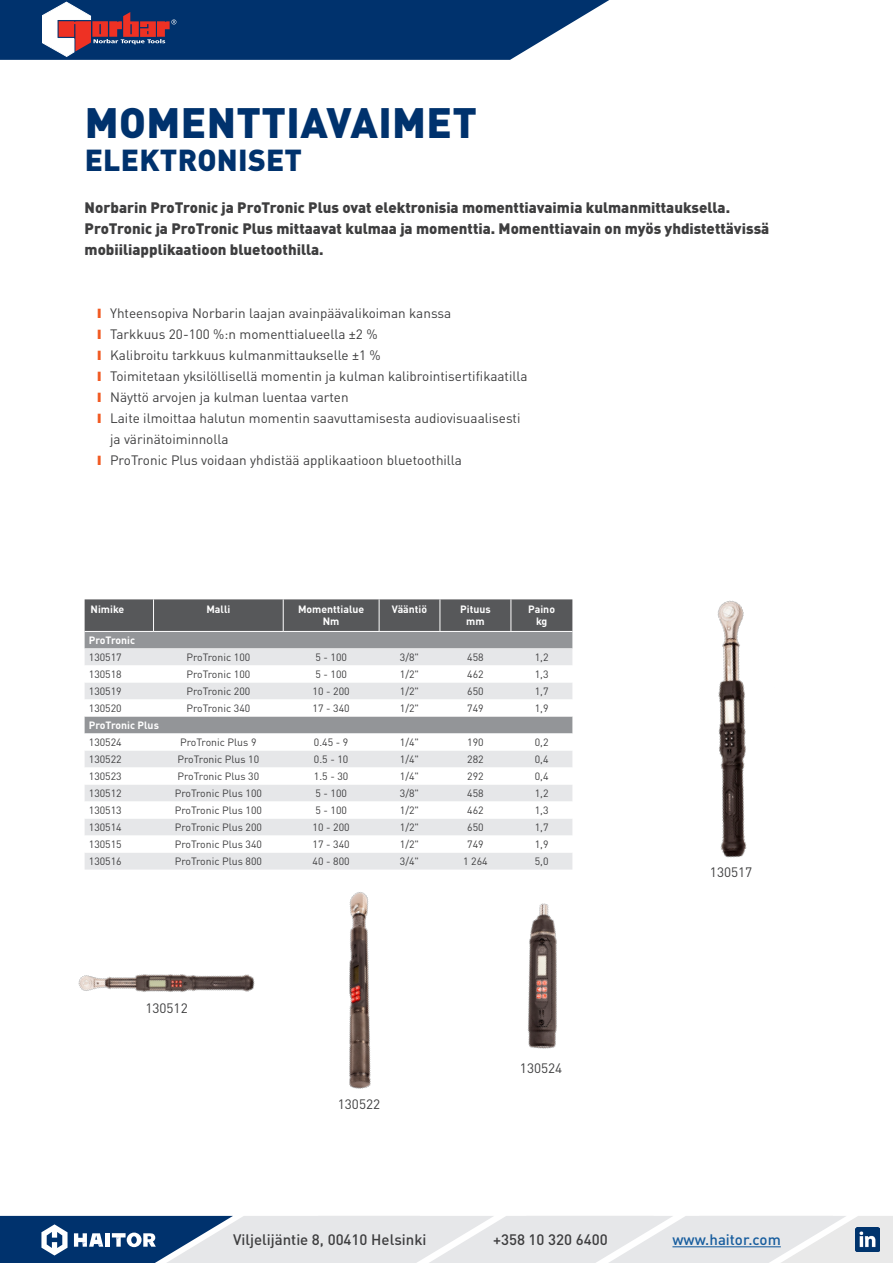
<style>
.page{position:relative;width:893px;height:1263px;background:#fff}
.page>*{position:absolute;margin:0;border:0;box-sizing:border-box;transform-origin:0 0}
.Big_headline_blue_1__line{font:900 42px "DINOT";letter-spacing:.01em;color:#00326d}
.Big_headline_blue_2__line{font:900 30px "DINOT";letter-spacing:.01em;color:#00326d}
.Ingress{font:900 15px/21px "DINOT";color:#3e3e3f}
.t1{font:500 15px "DINOT";color:#3e3e3f}
.t2{font:500 15px "DINOT";color:#175d9e}
.Body_text{font:13.5px/21px "DINOT";color:#3e3e3f}
.Table_body{font:10.5px "DINOT";color:#3e3e3f}
.Table_body_first_column{font:10.5px "DINOT";color:#3e3e3f}
.Table_headline{font:700 10.5px "DINOT";color:#fff}
.Table_headline_first_column{font:700 10.5px "DINOT";color:#fff}
</style>
<div class="page">
<svg style="left:85px;top:599px;width:487px;height:32px;background:#5a5b5c"></svg>
<div style="left:85px;top:632px;width:487px;height:16px;background:#939598"></div>
<div style="left:85px;top:648px;width:487px;height:221px;background:#e6e7e9"></div>
<svg style="left:85px;top:665px;width:487px;height:187px"></svg>
<hr style="left:153px;top:599px;width:1px;height:32px;background:#fff">
<hr style="left:283px;top:599px;width:1px;height:32px;background:#fff">
<hr style="left:379px;top:599px;width:1px;height:32px;background:#fff">
<hr style="left:440px;top:599px;width:1px;height:32px;background:#fff">
<hr style="left:511px;top:599px;width:1px;height:32px;background:#fff">
<img style="left:78px;top:974px;width:177px;height:18px">
<img style="left:717px;top:600px;width:30px;height:258px">
<img style="left:349px;top:892px;width:22px;height:197px">
<img style="left:527px;top:903px;width:30px;height:146px">
<svg style="left:0;top:0;width:609px;height:60px;background:#294a7b"></svg>
<svg style="left:0;top:1216px;width:893px;height:47px;background:#b9c4d1"></svg>
<p class="Big_headline_blue_1__line" style="left:85px;top:95px;width:394px">MOMENTTIAVAIMET</p>
<p class="Big_headline_blue_2__line" style="left:85px;top:140px;width:219px">ELEKTRONISET</p>
<p class="Ingress" style="left:85px;top:196px;width:686px">Norbarin ProTronic ja ProTronic Plus ovat elektronisia momenttiavaimia kulmanmittauksella.<br>ProTronic ja ProTronic Plus mittaavat kulmaa ja momenttia. Momenttiavain on myös yhdistettävissä mobiiliapplikaatioon bluetoothilla.</p>
<p class="Body_text" style="left:110px;top:302px;width:343px">Yhteensopiva Norbarin laajan avainpäävalikoiman kanssa</p>
<p class="Body_text" style="left:110px;top:323px;width:269px">Tarkkuus 20-100 %:n momenttialueella ±2 %</p>
<p class="Body_text" style="left:110px;top:344px;width:272px">Kalibroitu tarkkuus kulmanmittaukselle ±1 %</p>
<p class="Body_text" style="left:110px;top:365px;width:419px">Toimitetaan yksilöllisellä momentin ja kulman kalibrointisertifikaatilla</p>
<p class="Body_text" style="left:110px;top:386px;width:240px">Näyttö arvojen ja kulman luentaa varten</p>
<p class="Body_text" style="left:110px;top:407px;width:412px">Laite ilmoittaa halutun momentin saavuttamisesta audiovisuaalisesti ja värinätoiminnolla</p>
<p class="Body_text" style="left:110px;top:449px;width:353px">ProTronic Plus voidaan yhdistää applikaatioon bluetoothilla</p>
<p class="Table_headline_first_column" style="left:91px;top:603px;width:35px">Nimike</p>
<p class="Table_headline" style="left:206px;top:603px;width:25px">Malli</p>
<p class="Table_headline" style="left:298px;top:603px;width:68px">Momenttialue</p>
<p class="Table_headline" style="left:323px;top:615px;width:18px">Nm</p>
<p class="Table_headline" style="left:392px;top:603px;width:37px">Vääntiö</p>
<p class="Table_headline" style="left:460px;top:603px;width:32px">Pituus</p>
<p class="Table_headline" style="left:466px;top:615px;width:20px">mm</p>
<p class="Table_headline" style="left:528px;top:603px;width:28px">Paino</p>
<p class="Table_headline" style="left:536px;top:615px;width:13px">kg</p>
<p class="Table_headline" style="left:89px;top:633px;width:48px">ProTronic</p>
<p class="Table_body_first_column" style="left:89px;top:650px;width:34px">130517</p>
<p class="Table_body" style="left:186px;top:650px;width:65px">ProTronic 100</p>
<p class="Table_body" style="left:315px;top:650px;width:33px">5 - 100</p>
<p class="Table_body" style="left:400px;top:650px;width:21px">3/8"</p>
<p class="Table_body" style="left:467px;top:650px;width:18px">458</p>
<p class="Table_body" style="left:535px;top:650px;width:15px">1,2</p>
<p class="Table_body_first_column" style="left:89px;top:667px;width:34px">130518</p>
<p class="Table_body" style="left:186px;top:667px;width:65px">ProTronic 100</p>
<p class="Table_body" style="left:315px;top:667px;width:33px">5 - 100</p>
<p class="Table_body" style="left:400px;top:667px;width:21px">1/2"</p>
<p class="Table_body" style="left:467px;top:667px;width:18px">462</p>
<p class="Table_body" style="left:535px;top:667px;width:15px">1,3</p>
<p class="Table_body_first_column" style="left:89px;top:684px;width:34px">130519</p>
<p class="Table_body" style="left:186px;top:684px;width:65px">ProTronic 200</p>
<p class="Table_body" style="left:313px;top:684px;width:39px">10 - 200</p>
<p class="Table_body" style="left:400px;top:684px;width:21px">1/2"</p>
<p class="Table_body" style="left:467px;top:684px;width:18px">650</p>
<p class="Table_body" style="left:535px;top:684px;width:15px">1,7</p>
<p class="Table_body_first_column" style="left:89px;top:701px;width:34px">130520</p>
<p class="Table_body" style="left:186px;top:701px;width:65px">ProTronic 340</p>
<p class="Table_body" style="left:313px;top:701px;width:39px">17 - 340</p>
<p class="Table_body" style="left:400px;top:701px;width:21px">1/2"</p>
<p class="Table_body" style="left:467px;top:701px;width:18px">749</p>
<p class="Table_body" style="left:535px;top:701px;width:15px">1,9</p>
<p class="Table_headline" style="left:89px;top:718px;width:72px">ProTronic Plus</p>
<p class="Table_body_first_column" style="left:89px;top:735px;width:34px">130524</p>
<p class="Table_body" style="left:180px;top:735px;width:78px">ProTronic Plus 9</p>
<p class="Table_body" style="left:314px;top:735px;width:36px">0.45 - 9</p>
<p class="Table_body" style="left:400px;top:735px;width:21px">1/4"</p>
<p class="Table_body" style="left:467px;top:735px;width:18px">190</p>
<p class="Table_body" style="left:535px;top:735px;width:15px">0,2</p>
<p class="Table_body_first_column" style="left:89px;top:752px;width:34px">130522</p>
<p class="Table_body" style="left:177px;top:752px;width:83px">ProTronic Plus 10</p>
<p class="Table_body" style="left:314px;top:752px;width:36px">0.5 - 10</p>
<p class="Table_body" style="left:400px;top:752px;width:21px">1/4"</p>
<p class="Table_body" style="left:467px;top:752px;width:18px">282</p>
<p class="Table_body" style="left:535px;top:752px;width:15px">0,4</p>
<p class="Table_body_first_column" style="left:89px;top:769px;width:34px">130523</p>
<p class="Table_body" style="left:177px;top:769px;width:83px">ProTronic Plus 30</p>
<p class="Table_body" style="left:314px;top:769px;width:36px">1.5 - 30</p>
<p class="Table_body" style="left:400px;top:769px;width:21px">1/4"</p>
<p class="Table_body" style="left:467px;top:769px;width:18px">292</p>
<p class="Table_body" style="left:535px;top:769px;width:15px">0,4</p>
<p class="Table_body_first_column" style="left:89px;top:786px;width:34px">130512</p>
<p class="Table_body" style="left:175px;top:786px;width:89px">ProTronic Plus 100</p>
<p class="Table_body" style="left:315px;top:786px;width:33px">5 - 100</p>
<p class="Table_body" style="left:400px;top:786px;width:21px">3/8"</p>
<p class="Table_body" style="left:467px;top:786px;width:18px">458</p>
<p class="Table_body" style="left:535px;top:786px;width:15px">1,2</p>
<p class="Table_body_first_column" style="left:89px;top:803px;width:34px">130513</p>
<p class="Table_body" style="left:175px;top:803px;width:89px">ProTronic Plus 100</p>
<p class="Table_body" style="left:315px;top:803px;width:33px">5 - 100</p>
<p class="Table_body" style="left:400px;top:803px;width:21px">1/2"</p>
<p class="Table_body" style="left:467px;top:803px;width:18px">462</p>
<p class="Table_body" style="left:535px;top:803px;width:15px">1,3</p>
<p class="Table_body_first_column" style="left:89px;top:820px;width:34px">130514</p>
<p class="Table_body" style="left:175px;top:820px;width:89px">ProTronic Plus 200</p>
<p class="Table_body" style="left:313px;top:820px;width:39px">10 - 200</p>
<p class="Table_body" style="left:400px;top:820px;width:21px">1/2"</p>
<p class="Table_body" style="left:467px;top:820px;width:18px">650</p>
<p class="Table_body" style="left:535px;top:820px;width:15px">1,7</p>
<p class="Table_body_first_column" style="left:89px;top:837px;width:34px">130515</p>
<p class="Table_body" style="left:175px;top:837px;width:89px">ProTronic Plus 340</p>
<p class="Table_body" style="left:313px;top:837px;width:39px">17 - 340</p>
<p class="Table_body" style="left:400px;top:837px;width:21px">1/2"</p>
<p class="Table_body" style="left:467px;top:837px;width:18px">749</p>
<p class="Table_body" style="left:535px;top:837px;width:15px">1,9</p>
<p class="Table_body_first_column" style="left:89px;top:854px;width:34px">130516</p>
<p class="Table_body" style="left:175px;top:854px;width:89px">ProTronic Plus 800</p>
<p class="Table_body" style="left:313px;top:854px;width:39px">40 - 800</p>
<p class="Table_body" style="left:400px;top:854px;width:21px">3/4"</p>
<p class="Table_body" style="left:463px;top:854px;width:26px">1 264</p>
<p class="Table_body" style="left:535px;top:854px;width:15px">5,0</p>
<p class="Body_text" style="left:145px;top:997px;width:44px">130512</p>
<p class="Body_text" style="left:338px;top:1093px;width:44px">130522</p>
<p class="Body_text" style="left:520px;top:1057px;width:44px">130524</p>
<p class="Body_text" style="left:710px;top:861px;width:44px">130517</p>
<p class="t1" style="left:233px;top:1230px;width:195px">Viljelijäntie 8, 00410 Helsinki</p>
<p class="t1" style="left:493px;top:1230px;width:116px">+358 10 320 6400</p>
<p class="t2" style="left:672px;top:1230px;width:110px">www.haitor.com</p>
</div>
